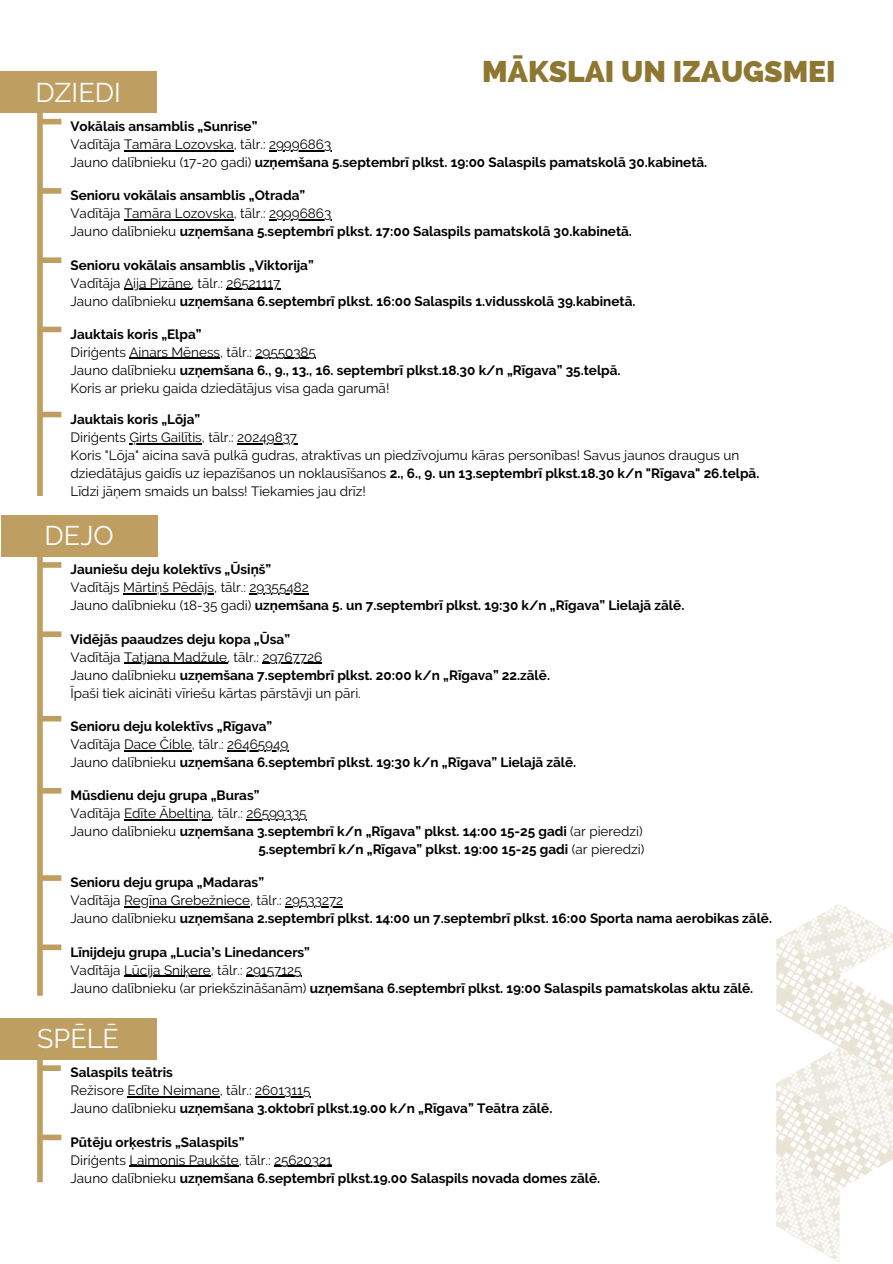
<style>
.page{position:relative;width:893px;height:1264px;background:#fff}
.page>*{position:absolute;margin:0;border:0;box-sizing:border-box;transform-origin:0 0}
.t1{font:800 30px "Raleway";color:#8e7731}
.t2{font:27px "Raleway";color:#fff}
.t3{font:700 13.5px/18px "Raleway";color:#000}
.t4{font:13.5px/18px "Raleway";color:#000}
.s1{font-weight:700}
.s2{font-weight:400}
</style>
<div class="page">
<div style="left:0;top:71px;width:156px;height:42px;background:#bf9f61"></div>
<hr style="left:124px;top:150px;width:110px;height:1px;background:#000">
<hr style="left:269px;top:150px;width:62px;height:1px;background:#000">
<hr style="left:124px;top:219px;width:110px;height:1px;background:#000">
<hr style="left:269px;top:219px;width:62px;height:1px;background:#000">
<hr style="left:124px;top:289px;width:67px;height:1px;background:#000">
<hr style="left:226px;top:289px;width:54px;height:1px;background:#000">
<hr style="left:129px;top:358px;width:91px;height:1px;background:#000">
<hr style="left:255px;top:358px;width:61px;height:1px;background:#000">
<hr style="left:129px;top:443px;width:73px;height:1px;background:#000">
<hr style="left:237px;top:443px;width:60px;height:1px;background:#000">
<hr style="left:123px;top:593px;width:91px;height:1px;background:#000">
<hr style="left:249px;top:593px;width:60px;height:1px;background:#000">
<hr style="left:124px;top:662px;width:103px;height:1px;background:#000">
<hr style="left:262px;top:662px;width:60px;height:1px;background:#000">
<hr style="left:124px;top:750px;width:68px;height:1px;background:#000">
<hr style="left:227px;top:750px;width:61px;height:1px;background:#000">
<hr style="left:124px;top:819px;width:87px;height:1px;background:#000">
<hr style="left:246px;top:819px;width:60px;height:1px;background:#000">
<hr style="left:124px;top:906px;width:126px;height:1px;background:#000">
<hr style="left:285px;top:906px;width:58px;height:1px;background:#000">
<hr style="left:124px;top:975px;width:87px;height:1px;background:#000">
<hr style="left:246px;top:975px;width:55px;height:1px;background:#000">
<hr style="left:127px;top:1096px;width:93px;height:1px;background:#000">
<hr style="left:255px;top:1096px;width:55px;height:1px;background:#000">
<hr style="left:129px;top:1165px;width:110px;height:1px;background:#000">
<hr style="left:274px;top:1165px;width:58px;height:1px;background:#000">
<div style="left:1px;top:514px;width:156px;height:42px;background:#bf9f61"></div>
<div style="left:0;top:1017px;width:156px;height:42px;background:#bf9f61"></div>
<img style="left:776px;top:904px;width:116px;height:358px">
<div style="left:37px;top:108px;width:6px;height:388px;background:#bf9f61"></div>
<div style="left:39px;top:119px;width:22px;height:5px;background:#bf9f61"></div>
<div style="left:39px;top:188px;width:22px;height:6px;background:#bf9f61"></div>
<div style="left:39px;top:257px;width:22px;height:6px;background:#bf9f61"></div>
<div style="left:39px;top:327px;width:22px;height:5px;background:#bf9f61"></div>
<div style="left:39px;top:411px;width:22px;height:6px;background:#bf9f61"></div>
<div style="left:37px;top:551px;width:6px;height:444px;background:#bf9f61"></div>
<div style="left:39px;top:562px;width:22px;height:5px;background:#bf9f61"></div>
<div style="left:39px;top:631px;width:22px;height:6px;background:#bf9f61"></div>
<div style="left:39px;top:716px;width:22px;height:5px;background:#bf9f61"></div>
<div style="left:39px;top:788px;width:22px;height:5px;background:#bf9f61"></div>
<div style="left:39px;top:875px;width:22px;height:5px;background:#bf9f61"></div>
<div style="left:39px;top:944px;width:22px;height:6px;background:#bf9f61"></div>
<div style="left:37px;top:1050px;width:6px;height:132px;background:#bf9f61"></div>
<div style="left:38px;top:1065px;width:23px;height:5px;background:#bf9f61"></div>
<div style="left:39px;top:1134px;width:22px;height:6px;background:#bf9f61"></div>
<h1 class="t1" style="left:482px;top:54px;width:355px">MĀKSLAI UN IZAUGSMEI</h1>
<h2 class="t2" style="left:35px;top:76px;width:87px">DZIEDI</h2>
<p class="t3" style="left:70px;top:117px;width:188px">Vokālais ansamblis „Sunrise”</p>
<p class="t4" style="left:70px;top:135px;width:638px">Vadītāja Tamāra Lozovska, tālr.: 29996863<br>Jauno dalībnieku (17-20 gadi) <span class="s1">uzņemšana 5.septembrī plkst. 19:00 Salaspils pamatskolā 30.kabinetā.</span></p>
<p class="t3" style="left:70px;top:186px;width:236px">Senioru vokālais ansamblis „Otrada”</p>
<p class="t3" style="left:70px;top:204px;width:563px"><span class="s2">Vadītāja Tamāra Lozovska, tālr.: 29996863<br>Jauno dalībnieku</span> uzņemšana 5.septembrī plkst. 17:00 Salaspils pamatskolā 30.kabinetā.</p>
<p class="t3" style="left:70px;top:256px;width:245px">Senioru vokālais ansamblis „Viktorija”</p>
<p class="t3" style="left:70px;top:274px;width:566px"><span class="s2">Vadītāja Aija Pizāne, tālr.: 26521117<br>Jauno dalībnieku</span> uzņemšana 6.septembrī plkst. 16:00 Salaspils 1.vidusskolā 39.kabinetā.</p>
<p class="t3" style="left:70px;top:325px;width:133px">Jauktais koris „Elpa”</p>
<p class="t4" style="left:70px;top:343px;width:551px">Diriģents Ainars Mēness, tālr.: 29550385<br>Jauno dalībnieku <span class="s1">uzņemšana 6., 9., 13., 16. septembrī plkst.18.30 k/n „Rīgava” 35.telpā.<br></span>Koris ar prieku gaida dziedātājus visa gada garumā!</p>
<p class="t3" style="left:70px;top:410px;width:131px">Jauktais koris „Lōja”</p>
<p class="t4" style="left:70px;top:428px;width:690px">Diriģents Ģirts Gailītis, tālr.: 20249837<br>Koris "Lōja" aicina savā pulkā gudras, atraktīvas un piedzīvojumu kāras personības! Savus jaunos draugus un dziedātājus gaidīs uz iepazīšanos un noklausīšanos <span class="s1">2., 6., 9. un 13.septembrī plkst.18.30 k/n "Rīgava" 26.telpā.<br></span>Līdzi jāņem smaids un balss! Tiekamies jau drīz!</p>
<h2 class="t2" style="left:45px;top:520px;width:70px">DEJO</h2>
<p class="t3" style="left:70px;top:560px;width:202px">Jauniešu deju kolektīvs „Ūsiņš”</p>
<p class="t4" style="left:70px;top:578px;width:615px">Vadītājs Mārtiņš Pēdājs, tālr.: 29355482<br>Jauno dalībnieku (18-35 gadi) <span class="s1">uzņemšana 5. un 7.septembrī plkst. 19:30 k/n „Rīgava” Lielajā zālē.</span></p>
<p class="t3" style="left:70px;top:629px;width:221px">Vidējās paaudzes deju kopa „Ūsa”</p>
<p class="t4" style="left:70px;top:647px;width:481px">Vadītāja Tatjana Madžule, tālr.: 29767726<br>Jauno dalībnieku <span class="s1">uzņemšana 7.septembrī plkst. 20:00 k/n „Rīgava” 22.zālē.<br></span>Īpaši tiek aicināti vīriešu kārtas pārstāvji un pāri.</p>
<p class="t3" style="left:70px;top:717px;width:203px">Senioru deju kolektīvs „Rīgava”</p>
<p class="t3" style="left:70px;top:735px;width:507px"><span class="s2">Vadītāja Dace Čible, tālr.: 26465949<br>Jauno dalībnieku</span> uzņemšana 6.septembrī plkst. 19:30 k/n „Rīgava” Lielajā zālē.</p>
<p class="t3" style="left:70px;top:786px;width:190px">Mūsdienu deju grupa „Buras”</p>
<p class="t4" style="left:70px;top:804px;width:237px">Vadītāja Edīte Ābeltiņa, tālr.: 26599335</p>
<p class="t3" style="left:70px;top:822px;width:573px"><span class="s2">Jauno dalībnieku</span> uzņemšana 3.septembrī k/n „Rīgava” plkst. 14:00 15-25 gadi <span class="s2">(ar pieredzi)</span></p>
<p class="t3" style="left:258px;top:840px;width:387px">5.septembrī k/n „Rīgava” plkst. 19:00 15-25 gadi <span class="s2">(ar pieredzi)</span></p>
<p class="t3" style="left:70px;top:873px;width:195px">Senioru deju grupa „Madaras”</p>
<p class="t3" style="left:70px;top:891px;width:703px"><span class="s2">Vadītāja Regīna Grebežniece, tālr.: 29533272<br>Jauno dalībnieku</span> uzņemšana 2.septembrī plkst. 14:00 un 7.septembrī plkst. 16:00 Sporta nama aerobikas zālē.</p>
<p class="t3" style="left:70px;top:942px;width:241px">Līnijdeju grupa „Lucia’s Linedancers”</p>
<p class="t4" style="left:70px;top:960px;width:684px">Vadītāja Lūcija Sniķere, tālr.: 29157125<br>Jauno dalībnieku (ar priekšzināšanām) <span class="s1">uzņemšana 6.septembrī plkst. 19:00 Salaspils pamatskolas aktu zālē.</span></p>
<h2 class="t2" style="left:37px;top:1022px;width:83px">SPĒLĒ</h2>
<p class="t3" style="left:70px;top:1063px;width:104px">Salaspils teātris</p>
<p class="t3" style="left:70px;top:1081px;width:483px"><span class="s2">Režisore Edīte Neimane, tālr.: 26013115<br>Jauno dalībnieku</span> uzņemšana 3.oktobrī plkst.19.00 k/n „Rīgava” Teātra zālē.</p>
<p class="t3" style="left:70px;top:1132px;width:175px">Pūtēju orķestris „Salaspils”</p>
<p class="t3" style="left:70px;top:1150px;width:531px"><span class="s2">Diriģents Laimonis Paukšte, tālr.: 25620321<br>Jauno dalībnieku</span> uzņemšana 6.septembrī plkst.19.00 Salaspils novada domes zālē.</p>
</div>
